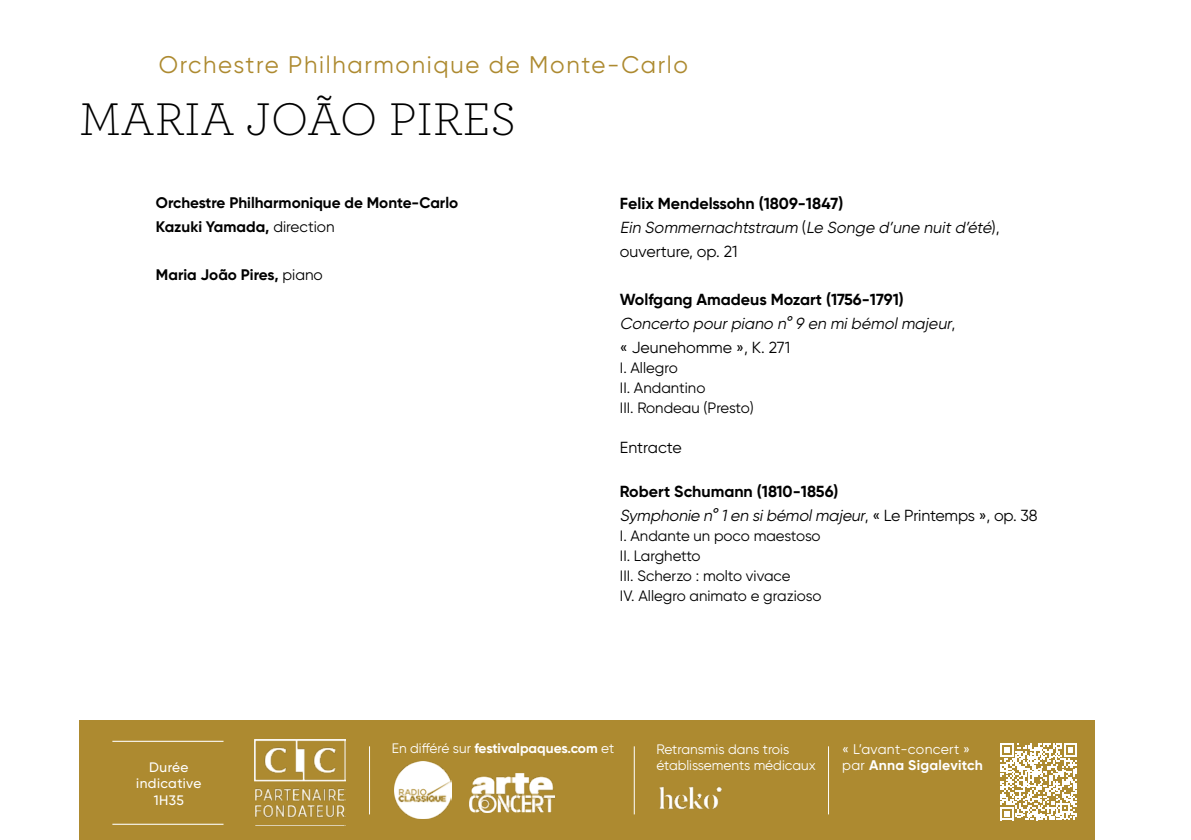
<style>
.page{position:relative;width:1191px;height:840px;background:#fff}
.page>*{position:absolute;margin:0;border:0;box-sizing:border-box;transform-origin:0 0}
._2016_gros_titre_bla{font:300 48px "Archer";letter-spacing:.01em;color:#000}
._2016_-_Chef_d_orche{font:24px "Gilroy";letter-spacing:.07em;color:#ad8a30}
._2015_Detail_du_grou{font:italic 16px/24px "Gilroy";color:#000}
._2015_Detail_du_grou-2{font:16px "Gilroy";color:#000}
._2015_Detail_du_grou-3{font:700 15.2px/24px "Gilroy";color:#000}
._2015_Detail_du_grou-4{font:15px/20px "Gilroy";color:#000}
._2016_Lieu_concert_b{font:14px/16px "Gilroy";letter-spacing:.02em;color:#fff}
.Légende_logos{font:13.8px/16.4px "Gilroy";color:#fff}
.Légende_logos-2{font:700 13.8px "Gilroy";color:#fff}
.Texte_durée{font:500 13.8px/16.4px "Gilroy";letter-spacing:.03em;color:#fff;text-align:center}
.s1{font-weight:400}
.s2{font-weight:700;font-style:normal}
.s3{font-style:normal}
.s4{font-weight:700}
</style>
<div class="page">
<div style="left:79px;top:720px;width:1015px;height:119px;background:#ad8a30"></div>
<hr style="left:112px;top:823px;width:111px;height:1px;background:#fff">
<hr style="left:112px;top:740px;width:111px;height:1px;background:#fff">
<img style="left:394px;top:761px;width:57px;height:57px">
<hr style="left:369px;top:746px;width:1px;height:68px;background:#fff">
<img style="left:469px;top:773px;width:85px;height:39px">
<hr style="left:634px;top:746px;width:1px;height:68px;background:#fff">
<img style="left:659px;top:786px;width:63px;height:24px">
<img style="left:255px;top:739px;width:90px;height:79px">
<svg style="left:1000px;top:743px;width:77px;height:76px"></svg>
<hr style="left:828px;top:746px;width:1px;height:68px;background:#fff">
<p class="_2016_-_Chef_d_orche" style="left:159px;top:50px;width:531px">Orchestre Philharmonique de Monte-Carlo</p>
<p class="_2016_gros_titre_bla" style="left:79px;top:87px;width:438px">MARIA JOÃO PIRES</p>
<p class="_2015_Detail_du_grou-3" style="left:156px;top:190px;width:304px">Orchestre Philharmonique de Monte-Carlo<br>Kazuki Yamada, <span class="s1">direction</span></p>
<p class="_2015_Detail_du_grou-3" style="left:156px;top:262px;width:168px">Maria João Pires, <span class="s1">piano</span></p>
<p class="_2015_Detail_du_grou" style="left:620px;top:191px;width:381px"><span class="s2">Felix Mendelssohn (1809-1847)<br></span>Ein Sommernachtstraum <span class="s3">(</span> Le Songe d’une nuitd’été<span class="s3">) , ouverture, op. 21</span></p>
<p class="_2015_Detail_du_grou" style="left:620px;top:287px;width:337px"><span class="s2">Wolfgang Amadeus Mozart (1756-1791)<br></span>Concerto pourpiano n°9 en mibémolmajeur<span class="s3">, « Jeunehomme », K. 271</span></p>
<p class="_2015_Detail_du_grou-4" style="left:620px;top:357px;width:135px">I. Allegro<br>II. Andantino<br>III. Rondeau (Presto)</p>
<p class="_2015_Detail_du_grou-2" style="left:620px;top:437px;width:63px">Entracte</p>
<p class="_2015_Detail_du_grou" style="left:620px;top:479px;width:419px"><span class="s2">Robert Schumann (1810-1856)<br></span>Symphonie n°1en sibémolmajeur<span class="s3">, « Le P r i n t e m p s » , o p . 3 8</span></p>
<p class="_2015_Detail_du_grou-4" style="left:620px;top:525px;width:203px">I. Andante un poco maestoso<br>II. Larghetto<br>III. Scherzo : molto vivace<br>IV. Allegro animato e grazioso</p>
<p class="Texte_durée" style="left:136px;top:758px;width:67px">Durée indicative<br>1H35</p>
<p class="Légende_logos-2" style="left:392px;top:739px;width:224px"><span class="s1">En différé sur</span> festivalpaques.com <span class="s1">et</span></p>
<p class="Légende_logos" style="left:656px;top:740px;width:161px">Retransmis dans trois établissements médicaux</p>
<p class="_2016_Lieu_concert_b" style="left:842px;top:740px;width:142px">« L’avant-concert » par <span class="s4">Anna Sigalevitch</span></p>
</div>
